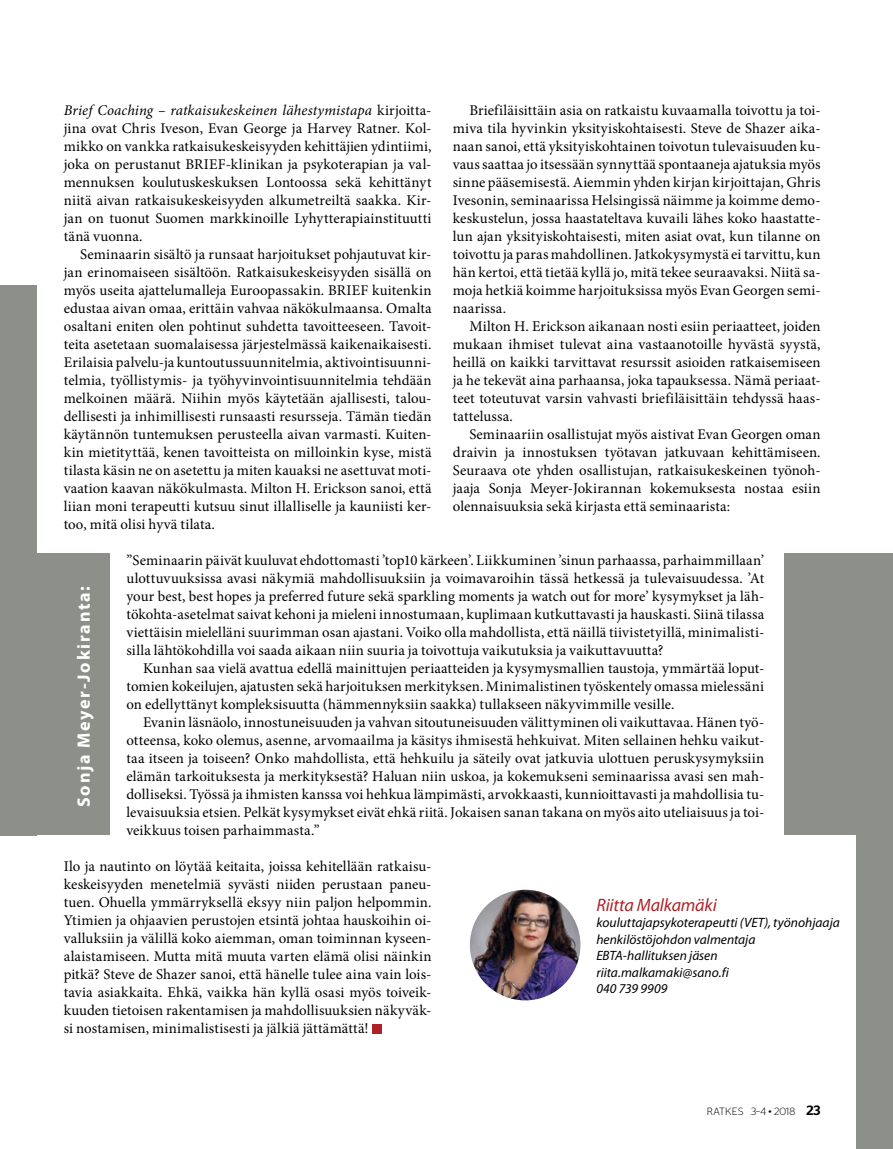
<style>
.page{position:relative;width:893px;height:1149px;background:#fff}
.page>*{position:absolute;margin:0;border:0;box-sizing:border-box;transform-origin:0 0}
.t1{font:700 18px "Myriad Pro";letter-spacing:.095em;color:#fff}
.t2{font:italic 18px "Myriad Pro";letter-spacing:-.01em;color:#ac2226}
.t3{font:14.85px/18px "Minion Pro";letter-spacing:.01em;color:#000;text-align:justify}
.t4{font:italic 13.5px/16.5px "Myriad Pro";color:#000}
.t5{font:300 10.5px "Stag Sans";letter-spacing:.01em;color:#000}
.s1{font-style:italic}
.s2{font-weight:500;font-size:13.5px}
</style>
<div class="page">
<div style="left:373px;top:1023px;width:9px;height:10px;background:#ac2226"></div>
<div style="left:0;top:553px;width:109px;height:282px;background:#8d9089"></div>
<div style="left:784px;top:553px;width:109px;height:282px;background:#8d9089"></div>
<img style="left:470px;top:889px;width:110px;height:111px;border-radius:55px">
<div style="left:0;top:285px;width:37px;height:550px;background:#8d9089"></div>
<div style="left:856px;top:589px;width:37px;height:559px;background:#8d9089"></div>
<p class="t3" style="left:453px;top:101px;width:369px;text-indent:16px">Briefiläisittäin asia on ratkaistu kuvaamalla toivottu ja toi&shy;miva tila hyvinkin yksityiskohtaisesti. Steve de Shazer aika&shy;naan sanoi, että yksityiskohtainen toivotun tulevaisuuden ku&shy;vaus saattaa jo itsessään synnyttää spontaaneja ajatuksia myös sinne pääsemisestä. Aiemmin yhden kirjan kirjoittajan, Ghris Ivesonin, seminaarissa Helsingissä näimme ja koimme demo&shy;keskustelun, jossa haastateltava kuvaili lähes koko haastatte&shy;lun ajan yksityiskohtaisesti, miten asiat ovat, kun tilanne on toivottu ja paras mahdollinen. Jatkokysymystä ei tarvittu, kun hän kertoi, että tietää kyllä jo, mitä tekee seuraavaksi. Niitä sa&shy;moja hetkiä koimme harjoituksissa myös Evan Georgen semi&shy;naarissa.</p>
<p class="t3" style="left:453px;top:317px;width:369px;text-indent:16px">Milton H. Erickson aikanaan nosti esiin periaatteet, joiden mukaan ihmiset tulevat aina vastaanotoille hyvästä syystä, heillä on kaikki tarvittavat resurssit asioiden ratkaisemiseen ja he tekevät aina parhaansa, joka tapauksessa. Nämä periaat&shy;teet toteutuvat varsin vahvasti briefiläisittäin tehdyssä haas&shy;tattelussa.</p>
<p class="t3" style="left:453px;top:425px;width:369px;text-indent:16px">Seminaariin osallistujat myös aistivat Evan Georgen oman draivin ja innostuksen työtavan jatkuvaan kehittämiseen.<br>Seuraava ote yhden osallistujan, ratkaisukeskeinen työnoh&shy;jaaja Sonja Meyer-Jokirannan kokemuksesta nostaa esiin olennaisuuksia sekä kirjasta että seminaarista:</p>
<p class="t3" style="left:126px;top:551px;width:639px">”Seminaarin päivät kuuluvat ehdottomasti ’top10 kärkeen’. Liikkuminen ’sinun parhaassa, parhaimmillaan’ ulottuvuuksissa avasi näkymiä mahdollisuuksiin ja voimavaroihin tässä hetkessä ja tulevaisuudessa. ’At your best, best hopes ja preferred future sekä sparkling moments ja watch out for more’ kysymykset ja läh&shy;tökohta-asetelmat saivat kehoni ja mieleni innostumaan, kuplimaan kutkuttavasti ja hauskasti. Siinä tilassa viettäisin mielelläni suurimman osan ajastani. Voiko olla mahdollista, että näillä tiivistetyillä, minimalisti&shy;silla lähtökohdilla voi saada aikaan niin suuria ja toivottuja vaikutuksia ja vaikuttavuutta?</p>
<p class="t3" style="left:126px;top:659px;width:639px;text-indent:16px">Kunhan saa vielä avattua edellä mainittujen periaatteiden ja kysymysmallien taustoja, ymmärtää loput&shy;tomien kokeilujen, ajatusten sekä harjoituksen merkityksen. Minimalistinen työskentely omassa mielessäni on edellyttänyt kompleksisuutta (hämmennyksiin saakka) tullakseen näkyvimmille vesille.</p>
<p class="t3" style="left:126px;top:713px;width:639px;text-indent:16px">Evanin läsnäolo, innostuneisuuden ja vahvan sitoutuneisuuden välittyminen oli vaikuttavaa. Hänen työ&shy;otteensa, koko olemus, asenne, arvomaailma ja käsitys ihmisestä hehkuivat. Miten sellainen hehku vaikut&shy;taa itseen ja toiseen? Onko mahdollista, että hehkuilu ja säteily ovat jatkuvia ulottuen peruskysymyksiin elämän tarkoituksesta ja merkityksestä? Haluan niin uskoa, ja kokemukseni seminaarissa avasi sen mah&shy;dolliseksi. Työssä ja ihmisten kanssa voi hehkua lämpimästi, arvokkaasti, kunnioittavasti ja mahdollisia tu&shy;levaisuuksia etsien. Pelkät kysymykset eivät ehkä riitä. Jokaisen sanan takana on myös aito uteliaisuus ja toi&shy;veikkuus toisen parhaimmasta.”</p>
<p class="t3" style="left:64px;top:857px;width:369px">Ilo ja nautinto on löytää keitaita, joissa kehitellään ratkaisu&shy;keskeisyyden menetelmiä syvästi niiden perustaan paneu&shy;tuen. Ohuella ymmärryksellä eksyy niin paljon helpommin.<br>Ytimien ja ohjaavien perustojen etsintä johtaa hauskoihin oi&shy;valluksiin ja välillä koko aiemman, oman toiminnan kyseen&shy;alaistamiseen. Mutta mitä muuta varten elämä olisi näinkin pitkä? Steve de Shazer sanoi, että hänelle tulee aina vain lois&shy;tavia asiakkaita. Ehkä, vaikka hän kyllä osasi myös toiveik&shy;kuuden tietoisen rakentamisen ja mahdollisuuksien näkyväk&shy;si nostamisen, minimalistisesti ja jälkiä jättämättä!</p>
<p class="t3" style="left:64px;top:101px;width:369px"><span class="s1">Brief Coaching – ratkaisukeskeinen lähestymistapa</span> kirjoitta&shy;jina ovat Chris Iveson, Evan George ja Harvey Ratner. Kol&shy;mikko on vankka ratkaisukeskeisyyden kehittäjien ydintiimi, joka on perustanut BRIEF-klinikan ja psykoterapian ja val&shy;mennuksen koulutuskeskuksen Lontoossa sekä kehittänyt niitä aivan ratkaisukeskeisyyden alkumetreiltä saakka. Kir&shy;jan on tuonut Suomen markkinoille Lyhytterapiainstituutti tänä vuonna.</p>
<p class="t3" style="left:64px;top:245px;width:369px;text-indent:16px">Seminaarin sisältö ja runsaat harjoitukset pohjautuvat kir&shy;jan erinomaiseen sisältöön. Ratkaisukeskeisyyden sisällä on myös useita ajattelumalleja Euroopassakin. BRIEF kuitenkin edustaa aivan omaa, erittäin vahvaa näkökulmaansa. Omalta osaltani eniten olen pohtinut suhdetta tavoitteeseen. Tavoit&shy;teita asetetaan suomalaisessa järjestelmässä kaikenaikaisesti.<br>Erilaisia palvelu-ja kuntoutussuunnitelmia, aktivointisuunni&shy;telmia, työllistymis- ja työhyvinvointisuunnitelmia tehdään melkoinen määrä. Niihin myös käytetään ajallisesti, talou&shy;dellisesti ja inhimillisesti runsaasti resursseja. Tämän tiedän käytännön tuntemuksen perusteella aivan varmasti. Kuiten&shy;kin mietityttää, kenen tavoitteista on milloinkin kyse, mistä tilasta käsin ne on asetettu ja miten kauaksi ne asettuvat moti&shy;vaation kaavan näkökulmasta. Milton H. Erickson sanoi, että liian moni terapeutti kutsuu sinut illalliselle ja kauniisti ker&shy;too, mitä olisi hyvä tilata.</p>
<p class="t1" style="left:72px;top:806px;width:222px;rotate:-90deg">Sonja Meyer-Jokiranta:</p>
<p class="t2" style="left:596px;top:893px;width:122px">Riitta Malkamäki</p>
<p class="t4" style="left:596px;top:913px;width:245px">kouluttajapsykoterapeutti (VET), työnohjaaja henkilöstöjohdon valmentaja<br>EBTA-hallituksen jäsen riita.malkamaki@sano.fi<br>040 739 9909</p>
<p class="t5" style="left:707px;top:1105px;width:115px">RATKES 3–4 • 2018 <span class="s2">23</span></p>
</div>
